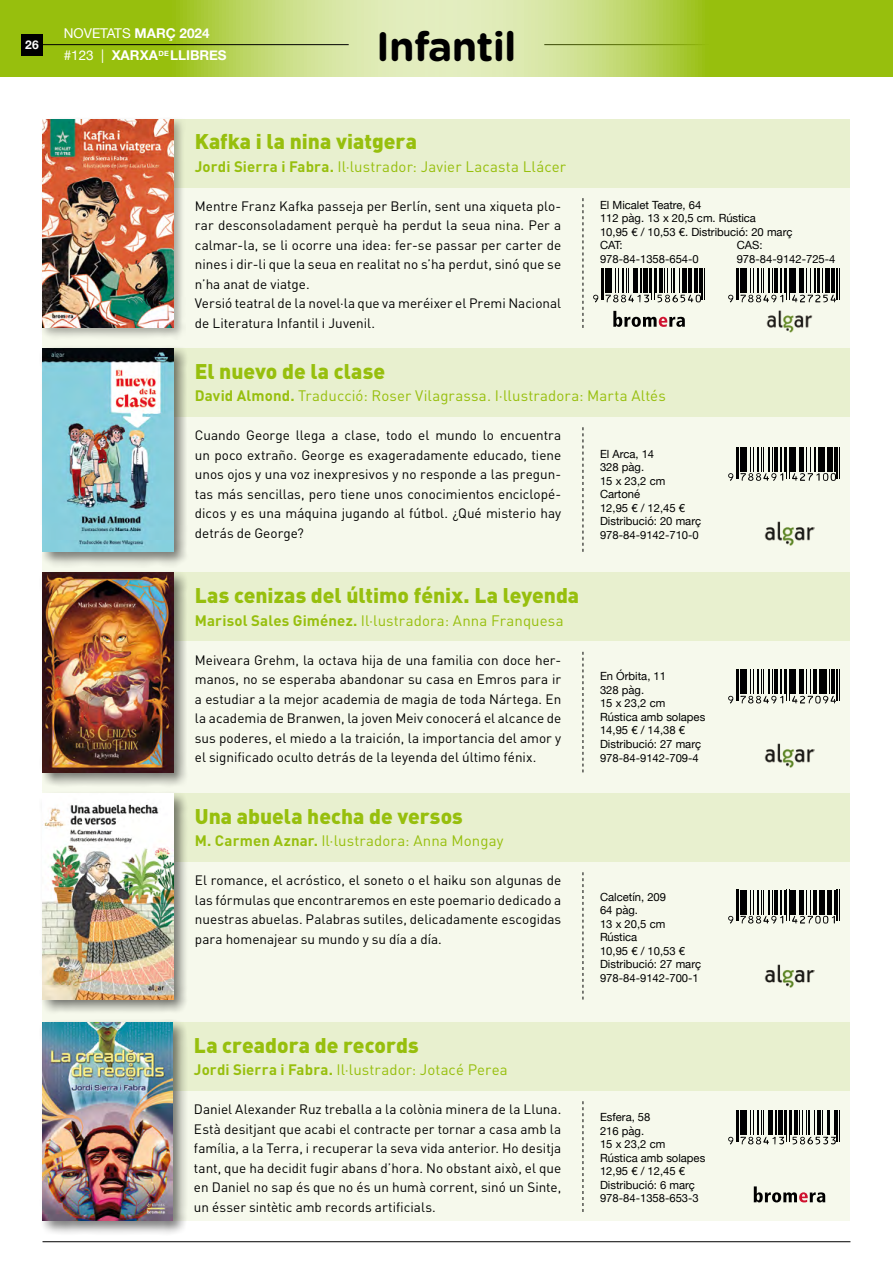
<style>
.page{position:relative;width:893px;height:1263px;background:#fff}
.page>*{position:absolute;margin:0;border:0;box-sizing:border-box;transform-origin:0 0}
.t1{font:700 41.1px "Gotham Rounded";letter-spacing:-.02em;color:#000}
.t2{font:900 21px "DIN";color:#97bf0d}
.t3{font:15px "DIN";letter-spacing:.005em;color:#97bf0d}
.t4{font:13.5px/19.5px "DIN";color:#000;text-align:justify}
.t5{font:700 13.5px/22.5px "Helvetica Neue";color:#fff}
.t6{font:700 12px "Helvetica Neue";color:#fff}
.t7{font:11.25px/13.5px "Helvetica Neue";color:#000}
.s1{font-weight:400}
.s2{font-weight:700}
</style>
<div class="page">
<svg style="left:0;top:0;width:892px;height:77px;background:#b5d155"></svg>
<hr style="left:43px;top:44px;width:306px;height:1px;background:#000">
<div style="left:21px;top:34px;width:22px;height:21px;background:#000"></div>
<div style="left:43px;top:119px;width:807px;height:1101px;background:#f6f9ec"></div>
<hr style="left:892px;top:0;width:1px;height:77px;background:#97bf0d">
<hr style="left:43px;top:1241px;width:807px;height:1px;background:#000">
<div style="left:43px;top:119px;width:807px;height:68px;background:#e8f0cf"></div>
<div style="left:43px;top:348px;width:807px;height:68px;background:#e8f0cf"></div>
<div style="left:43px;top:573px;width:807px;height:68px;background:#e8f0cf"></div>
<div style="left:43px;top:793px;width:807px;height:68px;background:#e8f0cf"></div>
<div style="left:43px;top:1022px;width:807px;height:68px;background:#e8f0cf"></div>
<svg style="left:583px;top:198px;width:1px;height:130px"></svg>
<svg style="left:583px;top:427px;width:1px;height:125px"></svg>
<svg style="left:583px;top:652px;width:1px;height:120px"></svg>
<svg style="left:583px;top:872px;width:1px;height:127px"></svg>
<svg style="left:583px;top:1101px;width:1px;height:111px"></svg>
<svg style="left:613px;top:311px;width:72px;height:16px"></svg>
<svg style="left:754px;top:1186px;width:71px;height:16px"></svg>
<img style="left:765px;top:744px;width:49px;height:23px">
<img style="left:765px;top:522px;width:49px;height:23px">
<img style="left:765px;top:964px;width:49px;height:24px">
<img style="left:766px;top:311px;width:47px;height:22px">
<div style="left:40px;top:117px;width:146px;height:223px;background:#000;opacity:.3"></div>
<img style="left:43px;top:119px;width:131px;height:209px">
<div style="left:39px;top:345px;width:150px;height:222px;background:#000;opacity:.5"></div>
<img style="left:43px;top:348px;width:131px;height:204px">
<div style="left:39px;top:569px;width:150px;height:219px;background:#000;opacity:.5"></div>
<img style="left:43px;top:573px;width:131px;height:199px">
<div style="left:39px;top:790px;width:150px;height:225px;background:#000;opacity:.5"></div>
<img style="left:43px;top:793px;width:131px;height:206px">
<div style="left:39px;top:1019px;width:149px;height:217px;background:#000;opacity:.5"></div>
<img style="left:43px;top:1022px;width:130px;height:198px">
<hr style="left:601px;top:269px;width:1px;height:31px;background:#000">
<hr style="left:603px;top:269px;width:1px;height:31px;background:#000">
<hr style="left:651px;top:269px;width:1px;height:31px;background:#000">
<hr style="left:654px;top:269px;width:1px;height:31px;background:#000">
<hr style="left:702px;top:269px;width:1px;height:31px;background:#000">
<hr style="left:704px;top:269px;width:1px;height:31px;background:#000">
<svg style="left:593px;top:295px;width:5px;height:7px"></svg>
<svg style="left:605px;top:269px;width:45px;height:33px"></svg>
<svg style="left:656px;top:269px;width:45px;height:33px"></svg>
<hr style="left:736px;top:447px;width:1px;height:31px;background:#000">
<hr style="left:738px;top:447px;width:1px;height:31px;background:#000">
<hr style="left:786px;top:447px;width:1px;height:31px;background:#000">
<hr style="left:789px;top:447px;width:1px;height:31px;background:#000">
<hr style="left:837px;top:447px;width:1px;height:31px;background:#000">
<hr style="left:839px;top:447px;width:1px;height:31px;background:#000">
<svg style="left:728px;top:473px;width:5px;height:8px"></svg>
<svg style="left:740px;top:447px;width:45px;height:34px"></svg>
<svg style="left:791px;top:447px;width:45px;height:34px"></svg>
<hr style="left:736px;top:670px;width:1px;height:31px;background:#000">
<hr style="left:738px;top:670px;width:1px;height:31px;background:#000">
<hr style="left:786px;top:670px;width:1px;height:31px;background:#000">
<hr style="left:789px;top:670px;width:1px;height:31px;background:#000">
<hr style="left:837px;top:670px;width:1px;height:31px;background:#000">
<hr style="left:839px;top:670px;width:1px;height:31px;background:#000">
<svg style="left:728px;top:696px;width:5px;height:7px"></svg>
<svg style="left:740px;top:670px;width:45px;height:33px"></svg>
<svg style="left:791px;top:670px;width:45px;height:33px"></svg>
<hr style="left:736px;top:890px;width:1px;height:31px;background:#000">
<hr style="left:738px;top:890px;width:1px;height:31px;background:#000">
<hr style="left:786px;top:890px;width:1px;height:31px;background:#000">
<hr style="left:789px;top:890px;width:1px;height:31px;background:#000">
<hr style="left:834px;top:890px;width:2px;height:24px;background:#000">
<hr style="left:837px;top:890px;width:1px;height:31px;background:#000">
<hr style="left:839px;top:890px;width:1px;height:31px;background:#000">
<svg style="left:728px;top:916px;width:5px;height:7px"></svg>
<svg style="left:740px;top:890px;width:45px;height:33px"></svg>
<svg style="left:791px;top:890px;width:44px;height:33px"></svg>
<hr style="left:736px;top:1111px;width:1px;height:31px;background:#000">
<hr style="left:738px;top:1111px;width:1px;height:31px;background:#000">
<hr style="left:786px;top:1111px;width:1px;height:31px;background:#000">
<hr style="left:789px;top:1111px;width:1px;height:31px;background:#000">
<hr style="left:837px;top:1111px;width:1px;height:31px;background:#000">
<hr style="left:839px;top:1111px;width:1px;height:31px;background:#000">
<svg style="left:728px;top:1137px;width:5px;height:7px"></svg>
<svg style="left:740px;top:1111px;width:45px;height:33px"></svg>
<svg style="left:791px;top:1111px;width:45px;height:33px"></svg>
<hr style="left:736px;top:269px;width:1px;height:31px;background:#000">
<hr style="left:738px;top:269px;width:1px;height:31px;background:#000">
<hr style="left:786px;top:269px;width:1px;height:31px;background:#000">
<hr style="left:789px;top:269px;width:1px;height:31px;background:#000">
<hr style="left:837px;top:269px;width:1px;height:31px;background:#000">
<hr style="left:839px;top:269px;width:1px;height:31px;background:#000">
<svg style="left:728px;top:295px;width:5px;height:7px"></svg>
<svg style="left:740px;top:269px;width:45px;height:33px"></svg>
<svg style="left:791px;top:269px;width:45px;height:33px"></svg>
<p class="t6" style="left:25px;top:35px;width:15px">26</p>
<p class="t5" style="left:64px;top:22px;width:164px"><span class="s1">NOVETATS</span> MARÇ 2024 <span class="s1">#123 |</span> XARXA<sup>DE</sup> LLIBRES</p>
<h1 class="t1" style="left:376px;top:16px;width:142px">Infantil</h1>
<h2 class="t2" style="left:195px;top:128px;width:224px">Kafka i la nina viatgera</h2>
<p class="t3" style="left:195px;top:157px;width:373px"><span class="s2">Jordi Sierra i Fabra.</span> Il·lustrador: Javier Lacasta Llácer</p>
<p class="t4" style="left:195px;top:196px;width:368px;text-align:left">Mentre Franz Kafka passeja per Berlín, sent una xiqueta plo&shy;rar desconsoladament perquè ha perdut la seua nina. Per a calmar-la, se li ocorre una idea: fer-se passar per carter de nines i dir-li que la seua en realitat no s’ha perdut, sinó que se n’ha anat de viatge.<br>Versió teatral de la novel·la que va meréixer el Premi Nacional de Literatura Infantil i Juvenil.</p>
<h2 class="t2" style="left:195px;top:357px;width:192px">El nuevo de la clase</h2>
<p class="t3" style="left:195px;top:386px;width:472px"><span class="s2">David Almond.</span> Traducció: Roser Vilagrassa. I·llustradora: Marta Altés</p>
<p class="t4" style="left:195px;top:425px;width:368px">Cuando George llega a clase, todo el mundo lo encuentra un poco extraño. George es exageradamente educado, tiene unos ojos y una voz inexpresivos y no responde a las pregun&shy;tas más sencillas, pero tiene unos conocimientos enciclopé&shy;dicos y es una máquina jugando al fútbol. ¿Qué misterio hay detrás de George?</p>
<p class="t7" style="left:600px;top:199px;width:194px">El Micalet Teatre, 64<br>112 pàg. 13 x 20,5 cm. Rústica<br>10,95 € / 10,53 €. Distribució: 20 març<br>CAT:<br>978-84-1358-654-0</p>
<p class="t7" style="left:737px;top:239px;width:100px">CAS:<br>978-84-9142-725-4</p>
<p class="t7" style="left:600px;top:448px;width:103px">El Arca, 14<br>328 pàg.<br>15 x 23,2 cm<br>Cartoné<br>12,95 € / 12,45 €<br>Distribució: 20 març<br>978-84-9142-710-0</p>
<h2 class="t2" style="left:195px;top:581px;width:386px">Las cenizas del último fénix. La leyenda</h2>
<p class="t3" style="left:195px;top:611px;width:370px"><span class="s2">Marisol Sales Giménez.</span> Il·lustradora: Anna Franquesa</p>
<p class="t4" style="left:195px;top:650px;width:368px">Meiveara Grehm, la octava hija de una familia con doce her&shy;manos, no se esperaba abandonar su casa en Emros para ir a estudiar a la mejor academia de magia de toda Nártega. En la academia de Branwen, la joven Meiv conocerá el alcance de sus poderes, el miedo a la traición, la importancia del amor y el significado oculto detrás de la leyenda del último fénix.</p>
<h2 class="t2" style="left:195px;top:802px;width:269px">Una abuela hecha de versos</h2>
<p class="t3" style="left:195px;top:831px;width:310px"><span class="s2">M. Carmen Aznar.</span> Il·lustradora: Anna Mongay</p>
<p class="t4" style="left:195px;top:870px;width:368px">El romance, el acróstico, el soneto o el haiku son algunas de las fórmulas que encontraremos en este poemario dedicado a nuestras abuelas. Palabras sutiles, delicadamente escogidas para homenajear su mundo y su día a día.</p>
<p class="t7" style="left:600px;top:670px;width:107px">En Órbita, 11<br>328 pàg.<br>15 x 23,2 cm<br>Rústica amb solapes<br>14,95 € / 14,38 €<br>Distribució: 27 març<br>978-84-9142-709-4</p>
<p class="t7" style="left:600px;top:890px;width:103px">Calcetín, 209<br>64 pàg.<br>13 x 20,5 cm<br>Rústica<br>10,95 € / 10,53 €<br>Distribució: 27 març<br>978-84-9142-700-1</p>
<h2 class="t2" style="left:194px;top:1031px;width:226px">La creadora de records</h2>
<p class="t3" style="left:194px;top:1060px;width:315px"><span class="s2">Jordi Sierra i Fabra.</span> Il·lustrador: Jotacé Perea</p>
<p class="t4" style="left:194px;top:1099px;width:369px">Daniel Alexander Ruz treballa a la colònia minera de la Lluna.<br>Està desitjant que acabi el contracte per tornar a casa amb la família, a la Terra, i recuperar la seva vida anterior. Ho desitja tant, que ha decidit fugir abans d’hora. No obstant això, el que en Daniel no sap és que no és un humà corrent, sinó un Sinte, un ésser sintètic amb records artificials.</p>
<p class="t7" style="left:600px;top:1111px;width:107px">Esfera, 58<br>216 pàg.<br>15 x 23,2 cm<br>Rústica amb solapes<br>12,95 € / 12,45 €<br>Distribució: 6 març<br>978-84-1358-653-3</p>
</div>
